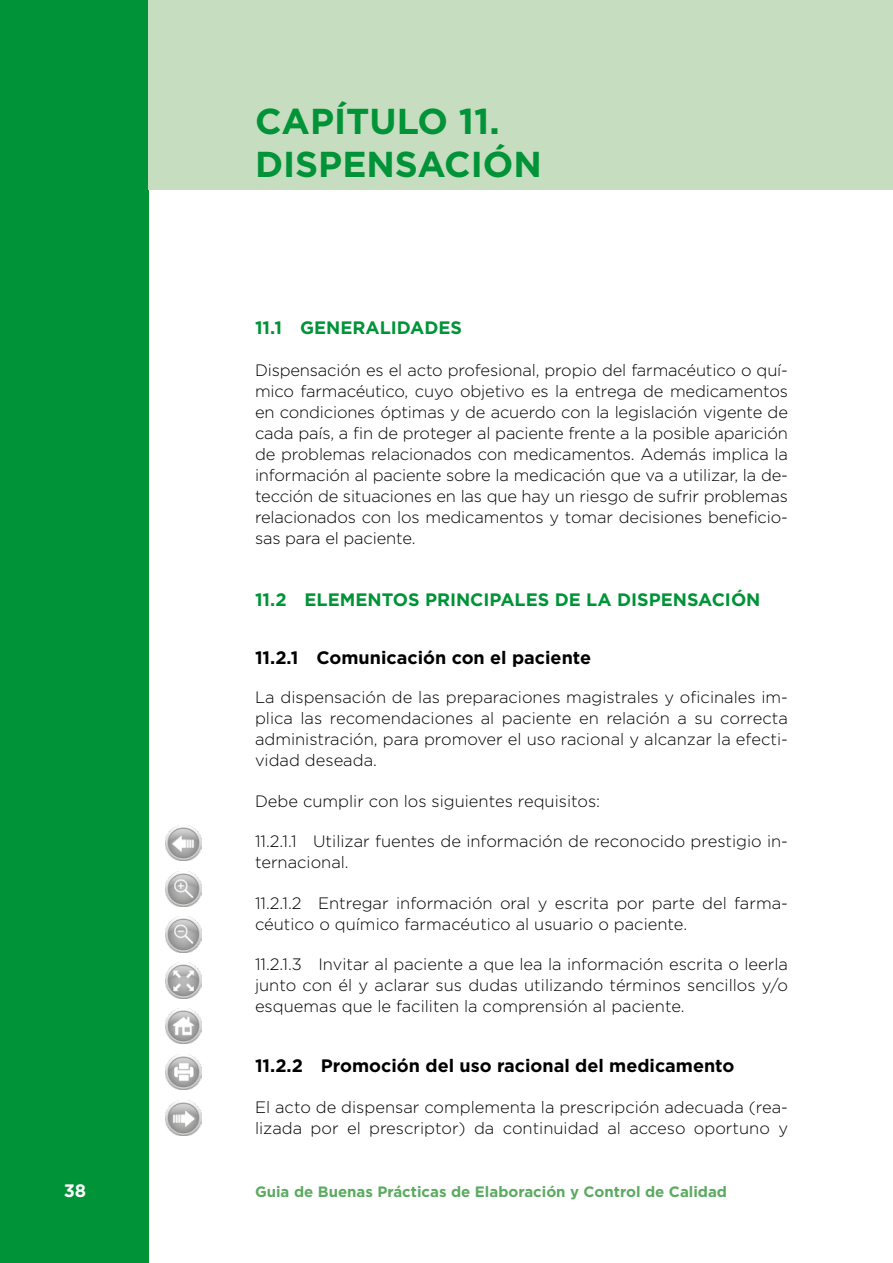
<style>
.page{position:relative;width:893px;height:1263px;background:#fff}
.page>*{position:absolute;margin:0;border:0;box-sizing:border-box;transform-origin:0 0}
.GENERAL-NIVEL-1{font:700 36px/43.2px "Gotham";color:#009337}
.GENERAL-NIVEL-3{font:700 18px "Gotham";color:#000}
.GENERAL-NIVEL-2{font:700 18px "Gotham";color:#009337}
.t1{font:700 18px "Gotham";color:#fff}
.GENERAL-PARRAFO-1{font:300 16.5px/21px "Gotham";color:#000;text-align:justify}
.t2{font:700 15px "Gotham";color:#5baa60}
</style>
<div class="page">
<div style="left:0;top:0;width:149px;height:1263px;background:#009337"></div>
<img style="left:166px;top:825px;width:35px;height:36px">
<img style="left:166px;top:871px;width:35px;height:35px">
<img style="left:166px;top:917px;width:35px;height:35px">
<img style="left:166px;top:962px;width:35px;height:36px">
<img style="left:166px;top:1008px;width:35px;height:36px">
<img style="left:166px;top:1054px;width:35px;height:36px">
<img style="left:166px;top:1100px;width:35px;height:35px">
<div style="left:149px;top:0;width:744px;height:189px;background:#c6ddc0"></div>
<p class="GENERAL-NIVEL-1" style="left:255px;top:99px;width:288px">CAPÍTULO 11.<br>DISPENSACIÓN</p>
<p class="GENERAL-NIVEL-2" style="left:255px;top:316px;width:208px">11.1 GENERALIDADES</p>
<p class="GENERAL-PARRAFO-1" style="left:255px;top:359px;width:534px">Dispensación es el acto profesional, propio del farmacéutico o quí&shy;mico farmacéutico, cuyo objetivo es la entrega de medicamentos en condiciones óptimas y de acuerdo con la legislación vigente de cada país, a fin de proteger al paciente frente a la posible aparición de problemas relacionados con medicamentos. Además implica la información al paciente sobre la medicación que va a utilizar, la de&shy;tección de situaciones en las que hay un riesgo de sufrir problemas relacionados con los medicamentos y tomar decisiones beneficio&shy;sas para el paciente.</p>
<p class="GENERAL-NIVEL-2" style="left:255px;top:587px;width:507px">11.2 ELEMENTOS PRINCIPALES DE LA DISPENSACIÓN</p>
<p class="GENERAL-NIVEL-3" style="left:255px;top:646px;width:338px">11.2.1 Comunicación con el paciente</p>
<p class="GENERAL-PARRAFO-1" style="left:255px;top:686px;width:534px">La dispensación de las preparaciones magistrales y oficinales im&shy;plica las recomendaciones al paciente en relación a su correcta administración, para promover el uso racional y alcanzar la efecti&shy;vidad deseada.</p>
<p class="GENERAL-PARRAFO-1" style="left:255px;top:790px;width:347px">Debe cumplir con los siguientes requisitos:</p>
<p class="GENERAL-PARRAFO-1" style="left:255px;top:830px;width:534px">11.2.1.1 Utilizar fuentes de información de reconocido prestigio in&shy;ternacional.</p>
<p class="GENERAL-PARRAFO-1" style="left:255px;top:892px;width:534px">11.2.1.2 Entregar información oral y escrita por parte del farma&shy;céutico o químico farmacéutico al usuario o paciente.</p>
<p class="GENERAL-PARRAFO-1" style="left:255px;top:953px;width:534px">11.2.1.3 Invitar al paciente a que lea la información escrita o leerla junto con él y aclarar sus dudas utilizando términos sencillos y/o esquemas que le faciliten la comprensión al paciente.</p>
<p class="GENERAL-NIVEL-3" style="left:255px;top:1054px;width:481px">11.2.2 Promoción del uso racional del medicamento</p>
<p class="GENERAL-PARRAFO-1" style="left:255px;top:1096px;width:534px">El acto de dispensar complementa la prescripción adecuada (rea&shy;lizada por el prescriptor) da continuidad al acceso oportuno y</p>
<p class="t1" style="left:64px;top:1178px;width:24px">38</p>
<p class="t2" style="left:255px;top:1182px;width:474px">Guia de Buenas Prácticas de Elaboración y Control de Calidad</p>
</div>
